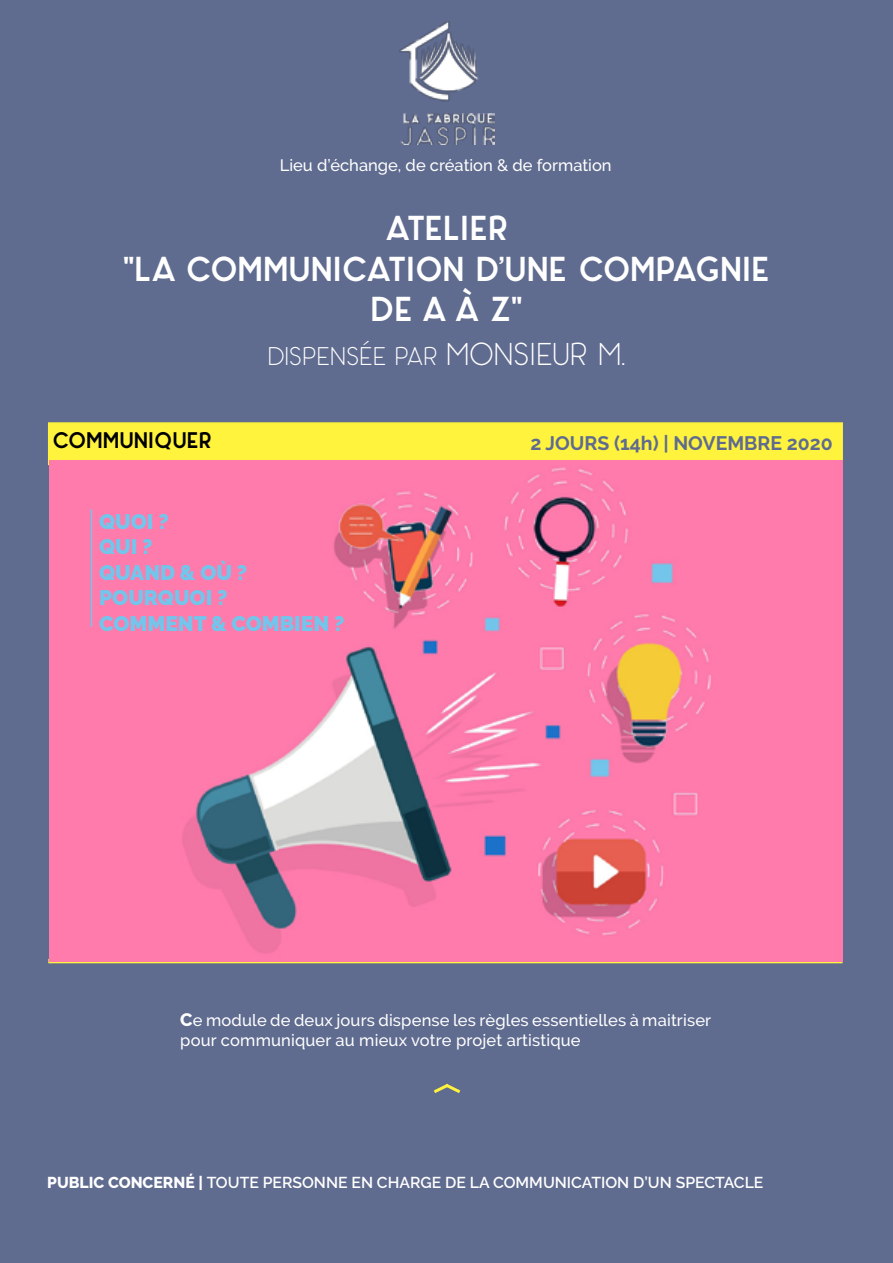
<style>
.page{position:relative;width:893px;height:1263px;background:#5f6b8f}
.page>*{position:absolute;margin:0;border:0;box-sizing:border-box;transform-origin:0 0}
.t1{font:700 34.5px/40.5px "Panama";color:#fff;text-align:center}
.t2{font:300 25.5px "Panama";color:#fff}
.t3{font:700 22.5px "Panama";color:#000}
.t4{font:900 21px/25.5px "Raleway";color:#73c5eb}
.t5{font:700 19.5px "Raleway";color:#5f6b8f}
.t6{font:500 16.5px/19.8px "Raleway";letter-spacing:.01em;color:#fff}
.t7{font:600 15.75px "Raleway";color:#fff}
.s1{font-size:31.5px}
.s2{font-weight:800;font-size:18px}
.s3{font-weight:800}
</style>
<div class="page">
<div style="left:48px;top:422px;width:795px;height:43px;background:#fff33e;border:2px solid #fff33e"></div>
<img style="left:400px;top:22px;width:95px;height:122px">
<svg style="left:48px;top:959px;width:794px;height:4px;background:#feb774"></svg>
<svg style="left:434px;top:1083px;width:27px;height:10px"></svg>
<img style="left:49px;top:461px;width:793px;height:500px">
<hr style="left:91px;top:509px;width:1px;height:118px;background:#73c5eb">
<p class="t6" style="left:280px;top:156px;width:333px">Lieu d’échange, de création &amp; de formation</p>
<h1 class="t1" style="left:123px;top:207px;width:648px">ATELIER<br>"LA COMMUNICATION D’UNE COMPAGNIE<br>DE A À Z"</h1>
<h3 class="t3" style="left:52px;top:426px;width:31px">COMMUNI</h3>
<h3 class="t3" style="left:154px;top:426px;width:59px">QUER</h3>
<h2 class="t2" style="left:268px;top:341px;width:359px">DISPENSÉE PAR <span class="s1">MONSIEUR M.</span></h2>
<p class="t5" style="left:530px;top:432px;width:304px">2 JOURS (14H) | NOVEMBRE 2020</p>
<p class="t4" style="left:99px;top:509px;width:247px">QUOI ?<br>QUI ?<br>QUAND &amp; OÙ ?<br>POURQUOI ?<br>COMMENT &amp; COMBIEN ?</p>
<p class="t6" style="left:180px;top:1011px;width:532px"><span class="s2">C</span>e module de deux jours dispense les règles essentielles à maitriser pour communiquer au mieux votre projet artistique</p>
<p class="t7" style="left:47px;top:1173px;width:718px"><span class="s3">PUBLIC CONCERNé |</span> TOUTE PERSONNE EN CHARGE DE LA COMMUNICATION D’UN SPECTACLE</p>
</div>
